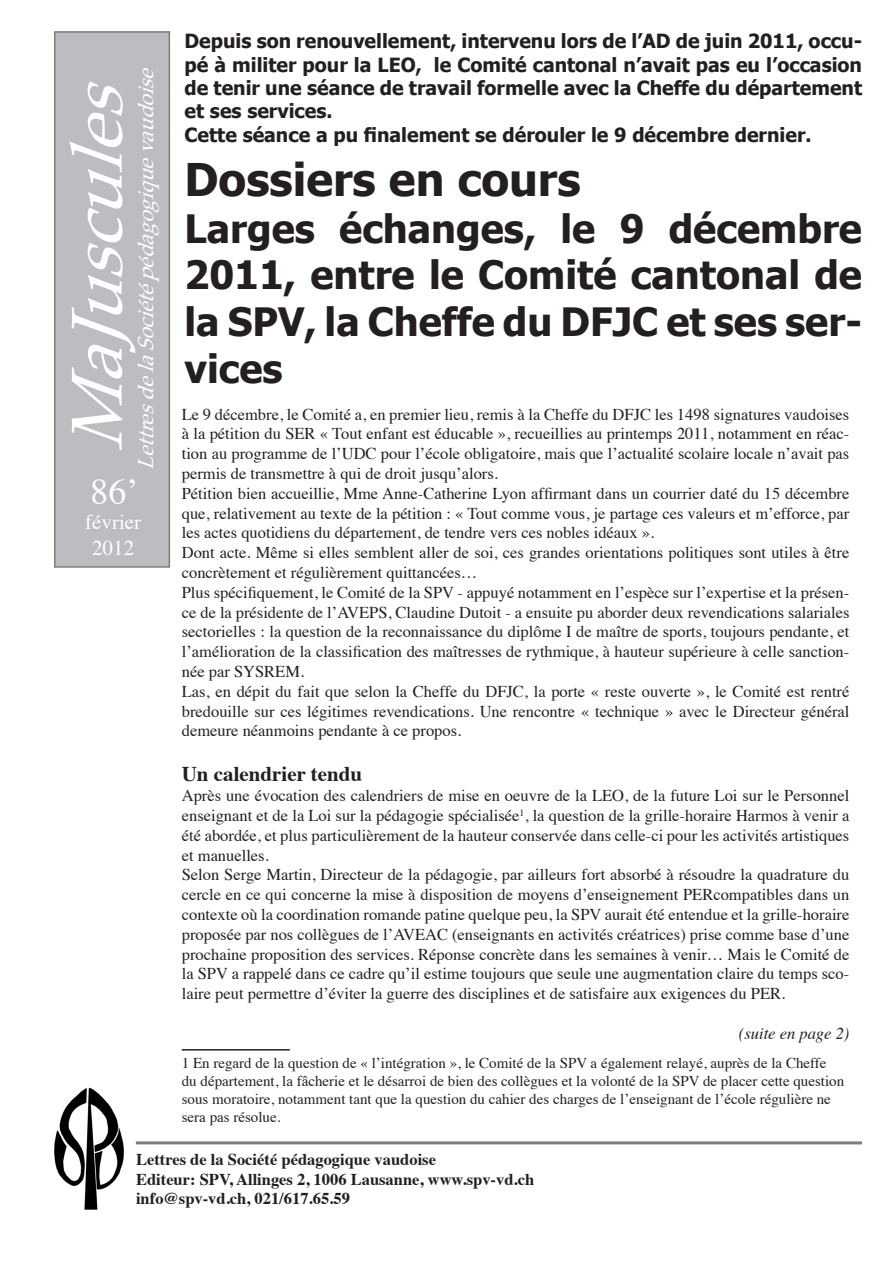
<style>
.page{position:relative;width:893px;height:1263px;background:#fff}
.page>*{position:absolute;margin:0;border:0;box-sizing:border-box;transform-origin:0 0}
.t1{font:italic 72px "Palatino";color:#fff}
.t2{font:700 45px "Tahoma";color:#231f20}
.t3{font:700 39px/46.8px "Tahoma";color:#231f20;text-align:justify}
.t4{font:36px "Times";color:#fff}
.t5{font:italic 21px "Palatino";color:#fff}
.t6{font:21px/25.2px "Times";color:#fff;text-align:center}
.t7{font:700 21px "Times";color:#231f20}
.t8{font:700 19.5px/23.4px "Tahoma";color:#231f20}
.t9{font:16.5px/19.8px "Times";color:#231f20}
.t10{font:700 16.5px/19.8px "Times";color:#231f20}
.t11{font:italic 16.5px "Times";color:#231f20}
.t12{font:15px/18px "Times";color:#231f20}
</style>
<div class="page">
<div style="left:54px;top:31px;width:116px;height:537px;background:#bcbdc0;border:2px solid #7b7d80"></div>
<img style="left:54px;top:1087px;width:70px;height:123px">
<div style="left:136px;top:1141px;width:726px;height:3px;background:#bcbdc0;border:2px solid #7b7d80"></div>
<hr style="left:182px;top:1049px;width:108px;height:1px;background:#231f20">
<h1 class="t1" style="left:69px;top:452px;width:391px;rotate:-90deg">MaJuscules</h1>
<p class="t5" style="left:138px;top:470px;width:409px;rotate:-90deg">LettresdelaSociétép édag og iquevaudoise</p>
<h3 class="t4" style="left:91px;top:479px;width:49px">86’</h3>
<p class="t6" style="left:85px;top:512px;width:57px">février<br>2012</p>
<h3 class="t4" style="left:91px;top:496px;width:49px">67’</h3>
<p class="t6" style="left:72px;top:529px;width:84px">février 08</p>
<p class="t8" style="left:185px;top:31px;width:679px">Depuis son renouvellement, intervenu lors de l’AD de juin 2011, occu&shy;pé à militer pour la LEO, le Comité cantonal n’avait pas eu l’occasion de tenir une séance de travail formelle avec la Cheffe du département et ses services.<br>Cette séance a pu finalement se dérouler le 9 décembre dernier.</p>
<h2 class="t2" style="left:185px;top:159px;width:398px">Dossiers en cours</h2>
<h3 class="t3" style="left:185px;top:203px;width:679px">Larges échanges, le 9 décembre 2011, entre le Comité cantonal de la SPV, la Cheffe du DFJC et ses ser&shy;vices</h3>
<p class="t9" style="left:182px;top:406px;width:669px">Le 9 décembre, le Comité a, en premier lieu, remis à la Cheffe du DFJC les 1498 signatures vaudoises à la pétition du SER « Tout enfant est éducable », recueillies au printemps 2011, notamment en réac&shy;tion au programme de l’UDC pour l’école obligatoire, mais que l’actualité scolaire locale n’avait pas permis de transmettre à qui de droit jusqu’alors.<br>Pétition bien accueillie, Mme Anne-Catherine Lyon affirmant dans un courrier daté du 15 décembre que, relativement au texte de la pétition : « Tout comme vous, je partage ces valeurs et m’efforce, par les actes quotidiens du département, de tendre vers ces nobles idéaux ».<br>Dont acte. Même si elles semblent aller de soi, ces grandes orientations politiques sont utiles à être concrètement et régulièrement quittancées…<br>Plus spécifiquement, le Comité de la SPV - appuyé notamment en l’espèce sur l’expertise et la présen&shy;ce de la présidente de l’AVEPS, Claudine Dutoit - a ensuite pu aborder deux revendications salariales sectorielles : la question de la reconnaissance du diplôme I de maître de sports, toujours pendante, et l’amélioration de la classification des maîtresses de rythmique, à hauteur supérieure à celle sanction&shy;née par SYSREM.<br>Las, en dépit du fait que selon la Cheffe du DFJC, la porte « reste ouverte », le Comité est rentré bredouille sur ces légitimes revendications. Une rencontre « technique » avec le Directeur général demeure néanmoins pendante à ce propos.</p>
<p class="t7" style="left:182px;top:766px;width:182px">Un calendrier tendu</p>
<p class="t9" style="left:182px;top:787px;width:669px">Après une évocation des calendriers de mise en oeuvre de la LEO, de la future Loi sur le Personnel enseignant et de la Loi sur la pédagogie spécialisée<sup>1</sup>, la question de la grille-horaire Harmos à venir a été abordée, et plus particulièrement de la hauteur conservée dans celle-ci pour les activités artistiques et manuelles.<br>Selon Serge Martin, Directeur de la pédagogie, par ailleurs fort absorbé à résoudre la quadrature du cercle en ce qui concerne la mise à disposition de moyens d’enseignement PERcompatibles dans un contexte où la coordination romande patine quelque peu, la SPV aurait été entendue et la grille-horaire proposée par nos collègues de l’AVEAC (enseignants en activités créatrices) prise comme base d’une prochaine proposition des services. Réponse concrète dans les semaines à venir… Mais le Comité de la SPV a rappelé dans ce cadre qu’il estime toujours que seule une augmentation claire du temps sco&shy;laire peut permettre d’éviter la guerre des disciplines et de satisfaire aux exigences du PER.</p>
<p class="t11" style="left:739px;top:1028px;width:112px">(suite en page 2)</p>
<p class="t12" style="left:182px;top:1052px;width:664px">1 En regard de la question de « l’intégration », le Comité de la SPV a également relayé, auprès de la Cheffe du département, la fâcherie et le désarroi de bien des collègues et la volonté de la SPV de placer cette question sous moratoire, notamment tant que la question du cahier des charges de l’enseignant de l’école régulière ne sera pas résolue.</p>
<p class="t10" style="left:136px;top:1151px;width:400px">Lettres de la Société pédagogique vaudoise<br>Editeur: SPV, Allinges 2, 1006 Lausanne, www.spv-vd.ch info@spv-vd.ch, 021/617.65.59</p>
</div>
